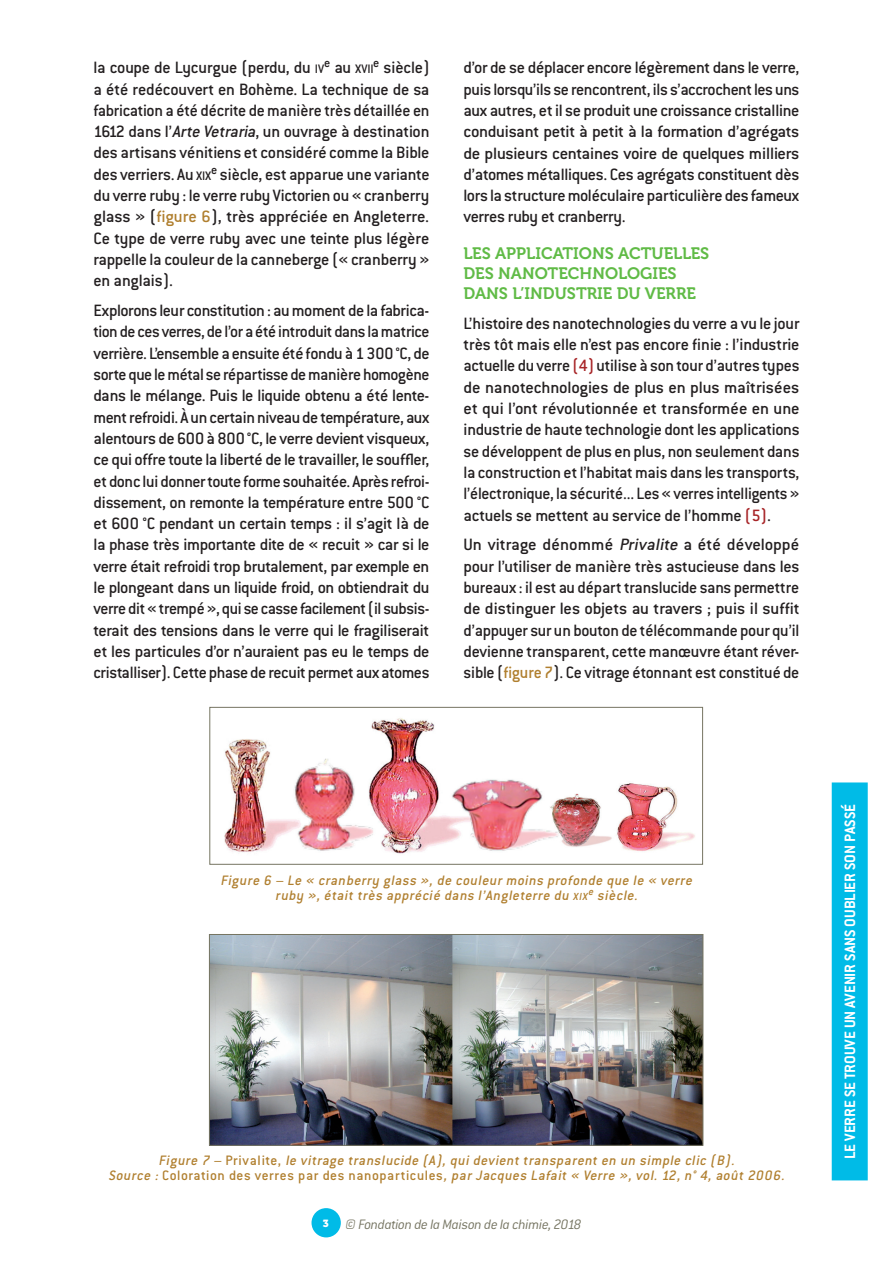
<style>
.page{position:relative;width:893px;height:1263px;background:#fff}
.page>*{position:absolute;margin:0;border:0;box-sizing:border-box;transform-origin:0 0}
.t1{font:500 18px/21.3px "Conduit ITC";letter-spacing:-.015em;color:#231f20;text-align:justify}
.t2{font:16.5px/19.8px "Museo 700";color:#60bb46}
.t3{font:700 16.5px "Conduit ITC";color:#fff}
.t4{font:italic 500 15px/15px "Conduit ITC";color:#b07f2f;text-align:center}
.t5{font:italic 300 15px "Conduit ITC";letter-spacing:-.025em;color:#767562}
.s1{font-size:13.5px}
.s2{font-style:italic}
.s3{color:#b07f2f}
.s4{color:#a72427}
.s5{font-size:11.25px}
.s6{font-style:normal}
</style>
<div class="page">
<div style="left:311px;top:1208px;width:30px;height:29px;background:#00bbe7;border-radius:50%"></div>
<div style="left:832px;top:782px;width:36px;height:398px;background:#00bbe7"></div>
<img style="left:224px;top:718px;width:471px;height:136px">
<div style="left:209px;top:707px;width:494px;height:158px;border:1px solid #767562"></div>
<img style="left:211px;top:936px;width:490px;height:208px">
<div style="left:209px;top:934px;width:494px;height:212px;border:1px solid #767562"></div>
<p class="t1" style="left:94px;top:57px;width:337px">la coupe de Lycurgue (perdu, du <span class="s1">iv</span><sup>e</sup> au <span class="s1">xvii</span><sup>e</sup> siècle) a été redécouvert en Bohème. La technique de sa fabrication a été décrite de manière très détaillée en 1612 dans l’<span class="s2">Arte Vetraria</span>, un ouvrage à destination des artisans vénitiens et considéré comme la Bible des verriers. Au <span class="s1">xix</span><sup>e</sup> siècle, est apparue une variante du verre ruby : le verre ruby Victorien ou « cranberry glass » (<span class="s3">figure 6</span>), très appréciée en Angleterre.<br>Ce type de verre ruby avec une teinte plus légère rappelle la couleur de la canneberge (« cranberry » en anglais).</p>
<p class="t1" style="left:94px;top:300px;width:337px">Explorons leur constitution: au moment de la fabrica&shy;tion de ces verres, de l’or a été introduit dans la matrice verrière. L’ensemble a ensuite été fondu à 1300 °C, de sorte que le métal se répartisse de manière homogène dans le mélange. Puis le liquide obtenu a été lente&shy;ment refroidi. À un certain niveau de température, aux alentours de 600 à 800 °C, le verre devient visqueux, ce qui offre toute la liberté de le travailler, le souffler, et donc lui donner toute forme souhaitée. Après refroi&shy;dissement, on remonte la température entre 500 °C et 600 °C pendant un certain temps : il s’agit là de la phase très importante dite de « recuit » car si le verre était refroidi trop brutalement, par exemple en le plongeant dans un liquide froid, on obtiendrait du verre dit «trempé», qui se casse facilement (il subsis&shy;terait des tensions dans le verre qui le fragiliserait et les particules d’or n’auraient pas eu le temps de cristalliser). Cette phase de recuit permet aux atomes</p>
<p class="t1" style="left:463px;top:57px;width:337px">d’or de se déplacer encore légèrement dans le verre, puis lorsqu’ils se rencontrent, ils s’accrochent les uns aux autres, et il se produit une croissance cristalline conduisant petit à petit à la formation d’agrégats de plusieurs centaines voire de quelques milliers d’atomes métalliques. Ces agrégats constituent dès lors la structure moléculaire particulière des fameux verres ruby et cranberry.</p>
<p class="t2" style="left:463px;top:244px;width:247px">LES APPLICATIONS ACTUELLES<br>DES NANOTECHNOLOGIES<br>DANS L’INDUSTRIE DU VERRE</p>
<p class="t1" style="left:463px;top:312px;width:338px">L’histoire des nanotechnologies du verre a vu le jour très tôt mais elle n’est pas encore finie : l’industrie actuelle du verre <span class="s4">(4)</span> utilise à son tour d’autres types de nanotechnologies de plus en plus maîtrisées et qui l’ont révolutionnée et transformée en une industrie de haute technologie dont les applications se développent de plus en plus, non seulement dans la construction et l’habitat mais dans les transports, l’électronique, la sécurité... Les «verres intelligents» actuels se mettent au service de l’homme <span class="s4">(5)</span>.</p>
<p class="t1" style="left:463px;top:534px;width:338px">Un vitrage dénommé <span class="s2">Privalite</span> a été développé pour l’utiliser de manière très astucieuse dans les bureaux : il est au départ translucide sans permettre de distinguer les objets au travers ; puis il suffit d’appuyer sur un bouton de télécommande pour qu’il devienne transparent, cette manœuvre étant réver&shy;sible (<span class="s3">figure 7</span>). Ce vitrage étonnant est constitué de</p>
<p class="t4" style="left:221px;top:872px;width:476px">Figure 6 – Le « cranberry glass », de couleur moins profonde que le « verre ruby », était très apprécié dans l’Angleterre du <span class="s5">xix</span><sup>e</sup> siècle.</p>
<p class="t4" style="left:109px;top:1153px;width:680px">Figure 7 – <span class="s6">P r i v a l i t e ,</span> le vitrage translucide (A), qui devient transparent en un simple clic (B).<br>Source : <span class="s6">Co l o rat i o n d e s ve rre s p a r d e s n a n o p a rt i c u l e s</span>, par Jacques Lafait « Verre », vol. 12, n° 4, août 2006.</p>
<p class="t5" style="left:323px;top:1216px;width:260px"><sup>3</sup> © Fondation de la Maison de la chimie, 2018</p>
<p class="t3" style="left:840px;top:1159px;width:357px;rotate:-90deg">LE VERRE SE TROUVE UN AVENIR SANS OUBLIER SON PASSÉ</p>
</div>
